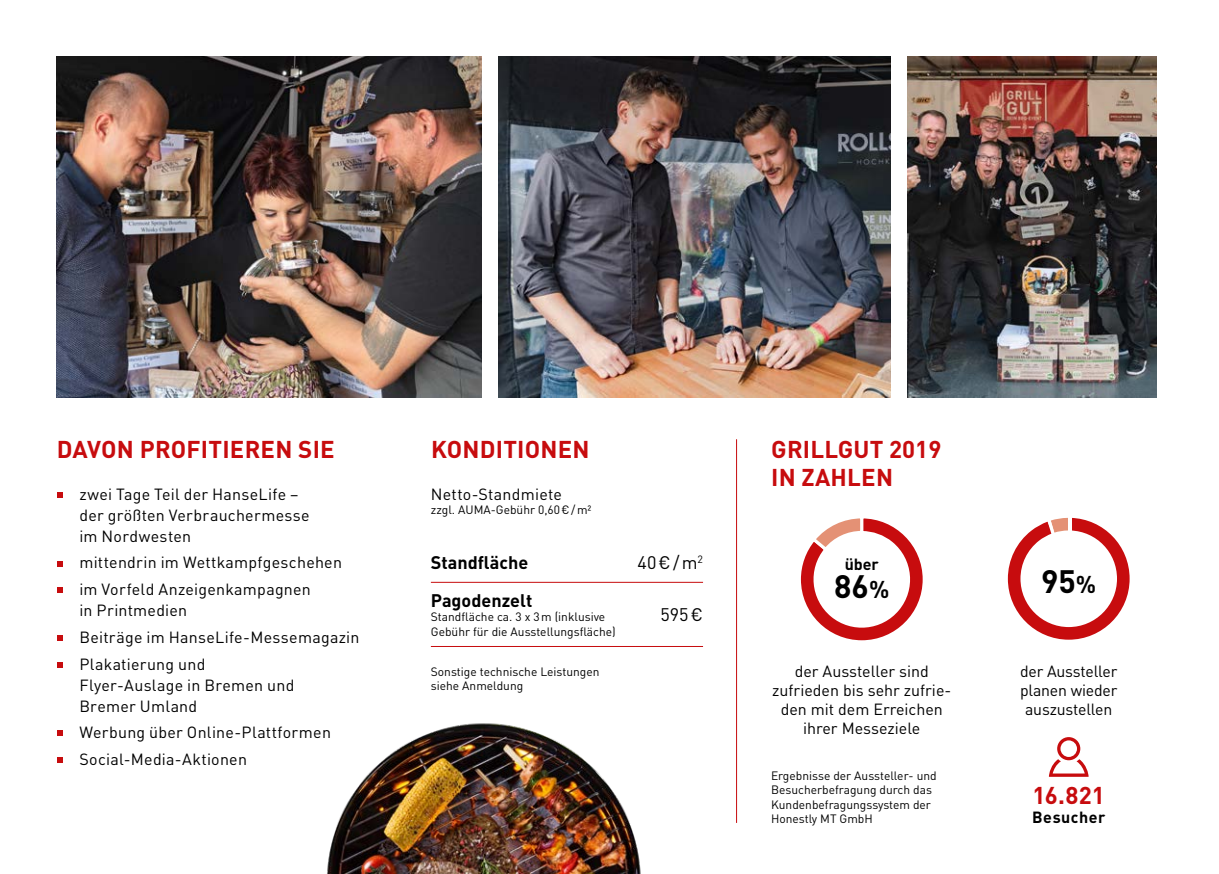
<style>
.page{position:relative;width:1219px;height:874px;background:#fff}
.page>*{position:absolute;margin:0;border:0;box-sizing:border-box;transform-origin:0 0}
.t1{font:700 32px "DINOT";color:#000}
.t2{font:700 24px/28.8px "DINOT";letter-spacing:.01em;color:#c70c0e}
.t3{font:700 18px "DINOT";color:#000}
.t4{font:18px "DINOT";color:#000}
.t5{font:16px/26.6px "DINOT";letter-spacing:.015em;color:#000}
.t6{font:16px/19.2px "DINOT";letter-spacing:-.01em;color:#000;text-align:center}
.t7{font:700 16px "DINOT";letter-spacing:.03em;color:#000}
.t8{font:12px/14.4px "DINOT";color:#000}
.s1{font-size:24px}
</style>
<div class="page">
<img style="left:327px;top:723px;width:314px;height:150px">
<img style="left:907px;top:57px;width:250px;height:340px">
<img style="left:57px;top:57px;width:425px;height:340px">
<img style="left:499px;top:57px;width:391px;height:340px">
<hr style="left:736px;top:439px;width:1px;height:383px;background:#c70c0e">
<svg style="left:57px;top:492px;width:5px;height:5px"></svg>
<svg style="left:57px;top:561px;width:5px;height:5px"></svg>
<svg style="left:57px;top:587px;width:5px;height:5px"></svg>
<svg style="left:57px;top:635px;width:5px;height:5px"></svg>
<svg style="left:57px;top:662px;width:5px;height:5px"></svg>
<svg style="left:57px;top:730px;width:5px;height:5px"></svg>
<svg style="left:57px;top:757px;width:5px;height:5px"></svg>
<hr style="left:431px;top:581px;width:204px;height:1px;background:#c70c0e">
<hr style="left:635px;top:581px;width:68px;height:1px;background:#c70c0e">
<hr style="left:431px;top:645px;width:204px;height:1px;background:#c70c0e">
<hr style="left:635px;top:645px;width:68px;height:1px;background:#c70c0e">
<svg style="left:800px;top:518px;width:123px;height:123px"></svg>
<svg style="left:1049px;top:737px;width:40px;height:39px"></svg>
<svg style="left:1007px;top:517px;width:123px;height:123px"></svg>
<h2 class="t2" style="left:57px;top:433px;width:279px">DAVON PROFITIEREN SIE</h2>
<p class="t5" style="left:79px;top:483px;width:232px;line-height:21px">zwei Tage Teil der HanseLife – der größten Verbrauchermesse im Nordwesten</p>
<p class="t5" style="left:79px;top:548px;width:264px">mittendrin im Wettkampfgeschehen im Vorfeld Anzeigenkampagnen</p>
<p class="t5" style="left:79px;top:596px;width:282px">in Printmedien<br>Beiträge im HanseLife-Messemagazin<br>Plakatierung und</p>
<p class="t5" style="left:79px;top:673px;width:217px;line-height:21px">Flyer-Auslage in Bremen und<br>Bremer Umland</p>
<p class="t5" style="left:79px;top:718px;width:253px">Werbung über Online-Plattformen<br>Social-Media-Aktionen</p>
<h2 class="t2" style="left:431px;top:433px;width:160px">KONDITIONEN</h2>
<p class="t5" style="left:431px;top:480px;width:132px">Netto-Standmiete</p>
<p class="t8" style="left:431px;top:502px;width:162px">zzgl. AUMA-Gebühr 0,60€/m²</p>
<p class="t3" style="left:431px;top:550px;width:99px">Standfläche</p>
<p class="t4" style="left:638px;top:551px;width:67px">40€/m<sup>2</sup></p>
<p class="t3" style="left:431px;top:588px;width:103px">Pagodenzelt</p>
<p class="t8" style="left:431px;top:609px;width:186px">Standfläche ca. 3 x 3m (inklusive<br>Gebühr für die Ausstellungsfläche)</p>
<p class="t4" style="left:660px;top:603px;width:44px">595€</p>
<h2 class="t2" style="left:771px;top:433px;width:172px">GRILLGUT 2019<br>IN ZAHLEN</h2>
<p class="t7" style="left:845px;top:553px;width:36px">über</p>
<h1 class="t1" style="left:834px;top:565px;width:57px">86<span class="s1">%</span></h1>
<h1 class="t1" style="left:1041px;top:560px;width:57px">95<span class="s1">%</span></h1>
<p class="t5" style="left:772px;top:660px;width:181px;line-height:19.2px;text-align:center">der Aussteller sind zufrieden bis sehr zufrie&shy;den mit dem Erreichen ihrer Messeziele</p>
<p class="t8" style="left:431px;top:664px;width:170px">Sonstige technische Leistungen siehe Anmeldung</p>
<p class="t6" style="left:1020px;top:660px;width:99px">der Aussteller planen wieder auszustellen</p>
<p class="t8" style="left:771px;top:767px;width:167px">Ergebnisse der Aussteller- und<br>Besucherbefragung durch das<br>Kundenbefragungssystem der<br>Honestly MT GmbH</p>
<h2 class="t2" style="left:1033px;top:779px;width:74px">16.821</h2>
<p class="t7" style="left:1032px;top:806px;width:75px">Besucher</p>
</div>
